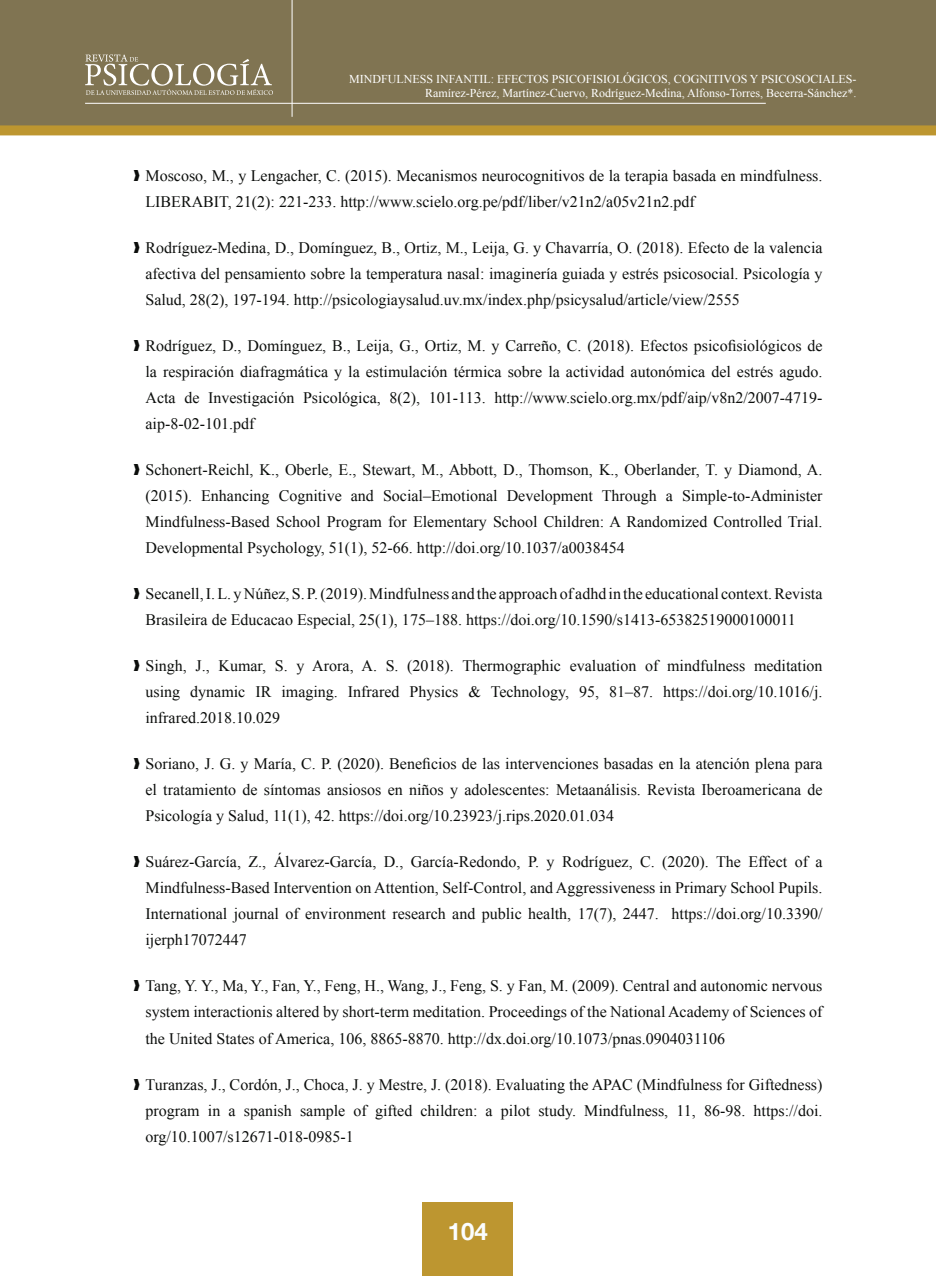
<style>
.page{position:relative;width:936px;height:1276px;background:#fff}
.page>*{position:absolute;margin:0;border:0;box-sizing:border-box;transform-origin:0 0}
.t1{font:700 24px "Helvetica Neue";color:#fbfdfe}
.t2{font:16px/26px "Times New Roman";color:#0c0e0c;text-align:justify}
.t3{font:12px/14.4px "Times New Roman";color:#fff;text-align:right}
</style>
<div class="page">
<div style="left:0;top:0;width:935px;height:130px;background:#807452"></div>
<div style="left:0;top:125px;width:935px;height:10px;background:#bd9630"></div>
<svg style="left:85px;top:54px;width:188px;height:41px"></svg>
<hr style="left:85px;top:103px;width:680px;height:1px;background:#fff">
<hr style="left:291px;top:0;width:1px;height:117px;background:#fff">
<div style="left:422px;top:1202px;width:91px;height:74px;background:#bd9630"></div>
<p class="t3" style="left:349px;top:71px;width:509px">MINDFULNESS INFANTIL: EFECTOS PSICOFISIOLÓGICOS, COGNITIVOS Y PSICOSOCIALES-<br>Ramírez-Pérez, Martínez-Cuervo, Rodríguez-Medina, Alfonso-Torres, Becerra-Sánchez*.</p>
<p class="t2" style="left:145px;top:163px;width:678px;text-indent:-12px">❱ Moscoso, M., y Lengacher, C. (2015). Mecanismos neurocognitivos de la terapia basada en mindfulness.<br>LIBERABIT, 21(2): 221-233. http://www.scielo.org.pe/pdf/liber/v21n2/a05v21n2.pdf</p>
<p class="t2" style="left:145px;top:235px;width:678px;text-indent:-12px">❱ Rodríguez-Medina, D., Domínguez, B., Ortiz, M., Leija, G. y Chavarría, O. (2018). Efecto de la valencia afectiva del pensamiento sobre la temperatura nasal: imaginería guiada y estrés psicosocial. Psicología y Salud, 28(2), 197-194. http://psicologiaysalud.uv.mx/index.php/psicysalud/article/view/2555</p>
<p class="t2" style="left:145px;top:333px;width:678px;text-indent:-12px">❱ Rodríguez, D., Domínguez, B., Leija, G., Ortiz, M. y Carreño, C. (2018). Efectos psicofisiológicos de la respiración diafragmática y la estimulación térmica sobre la actividad autonómica del estrés agudo.<br>Acta de Investigación Psicológica, 8(2), 101-113. http://www.scielo.org.mx/pdf/aip/v8n2/2007-4719- aip-8-02-101.pdf</p>
<p class="t2" style="left:145px;top:457px;width:678px;text-indent:-12px">❱ Schonert-Reichl, K., Oberle, E., Stewart, M., Abbott, D., Thomson, K., Oberlander, T. y Diamond, A. (2015). Enhancing Cognitive and Social–Emotional Development Through a Simple-to-Administer Mindfulness-Based School Program for Elementary School Children: A Randomized Controlled Trial.<br>Developmental Psychology, 51(1), 52-66. http://doi.org/10.1037/a0038454</p>
<p class="t2" style="left:145px;top:581px;width:678px;text-indent:-12px">❱ Secanell, I. L. y Núñez, S. P. (2019). Mindfulness and the approach of adhd in the educational context. Revista<br>Brasileira de Educacao Especial, 25(1), 175–188. https://doi.org/10.1590/s1413-65382519000100011</p>
<p class="t2" style="left:145px;top:653px;width:678px;text-indent:-12px">❱ Singh, J., Kumar, S. y Arora, A. S. (2018). Thermographic evaluation of mindfulness meditation using dynamic IR imaging. Infrared Physics &amp; Technology, 95, 81–87. https://doi.org/10.1016/j. infrared.2018.10.029</p>
<p class="t2" style="left:145px;top:751px;width:678px;text-indent:-12px">❱ Soriano, J. G. y María, C. P. (2020). Beneficios de las intervenciones basadas en la atención plena para el tratamiento de síntomas ansiosos en niños y adolescentes: Metaanálisis. Revista Iberoamericana de Psicología y Salud, 11(1), 42. https://doi.org/10.23923/j.rips.2020.01.034</p>
<p class="t2" style="left:145px;top:849px;width:678px;text-indent:-12px">❱ Suárez-García, Z., Álvarez-García, D., García-Redondo, P. y Rodríguez, C. (2020). The Effect of a Mindfulness-Based Intervention on Attention, Self-Control, and Aggressiveness in Primary School Pupils.<br>International journal of environment research and public health, 17(7), 2447. https://doi.org/10.3390/ ijerph17072447</p>
<p class="t2" style="left:145px;top:973px;width:678px;text-indent:-12px">❱ Tang, Y. Y., Ma, Y., Fan, Y., Feng, H., Wang, J., Feng, S. y Fan, M. (2009). Central and autonomic nervous system interactionis altered by short-term meditation. Proceedings of the National Academy of Sciences of the United States of America, 106, 8865-8870. http://dx.doi.org/10.1073/pnas.0904031106</p>
<p class="t2" style="left:145px;top:1071px;width:678px;text-indent:-12px">❱ Turanzas, J., Cordón, J., Choca, J. y Mestre, J. (2018). Evaluating the APAC (Mindfulness for Giftedness) program in a spanish sample of gifted children: a pilot study. Mindfulness, 11, 86-98. https://doi. org/10.1007/s12671-018-0985-1</p>
<h1 class="t1" style="left:447px;top:1212px;width:42px">104</h1>
</div>
